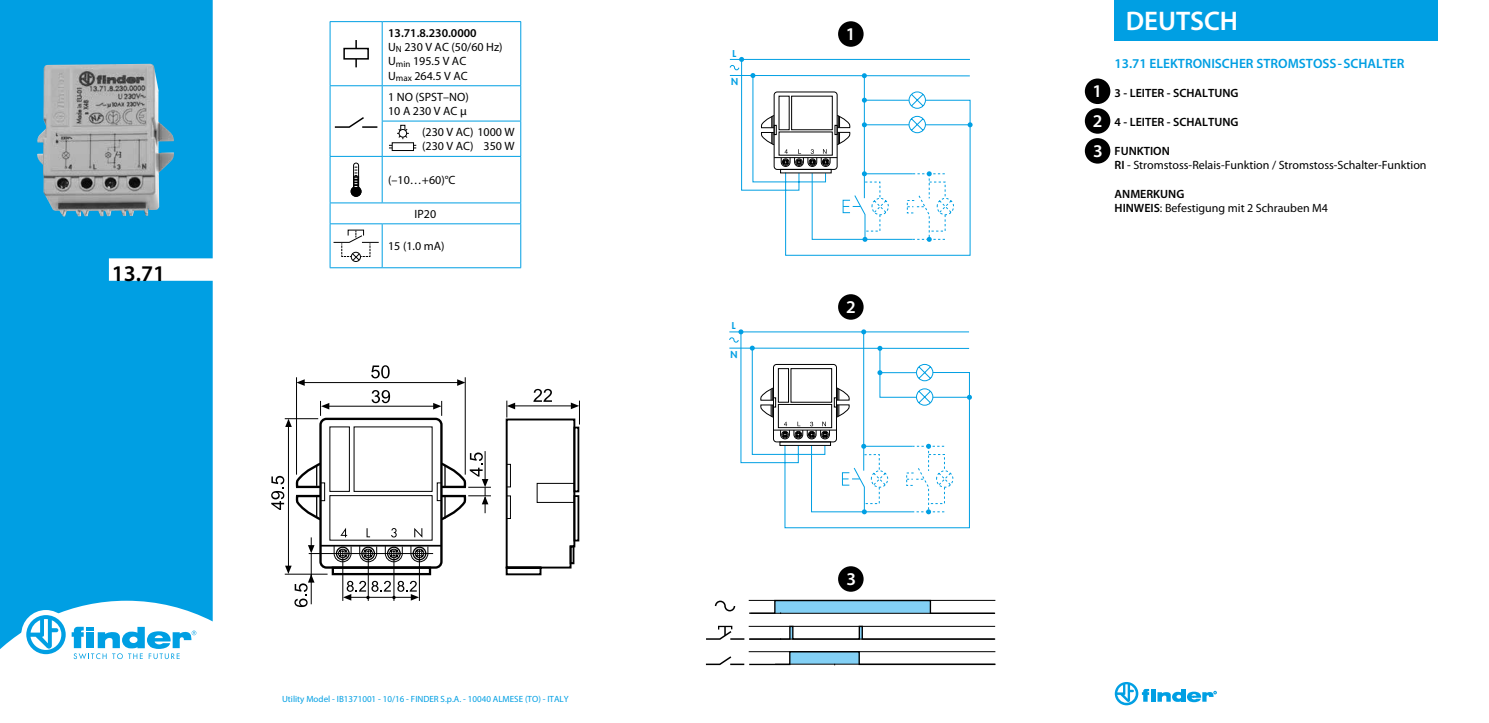
<style>
.page{position:relative;width:1489px;height:723px;background:#fff}
.page>*{position:absolute;margin:0;border:0;box-sizing:border-box;transform-origin:0 0}
.t1{font:600 27px "Myriad Pro";color:#fff}
.t2{font:600 22.5px "Myriad Pro";color:#000}
.t3{font:600 18px/29.8px "Myriad Pro";color:#fff;text-align:justify}
.t4{font:600 13.5px "Myriad Pro";color:#009fe3}
.t5{font:12px/14.4px "Myriad Pro";color:#000}
.t6{font:600 12px "Myriad Pro";color:#000}
.t7{font:800 9.3px "Futura Std";color:#009fe3}
.t8{font:9px "Myriad Pro";color:#009fe3}
.s1{font-weight:600}
</style>
<div class="page">
<svg style="left:1114px;top:682px;width:102px;height:23px"></svg>
<div style="left:0;top:0;width:213px;height:649px;background:#009fe3"></div>
<div style="left:21px;top:610px;width:49px;height:49px;background:#fff;border-radius:50%"></div>
<svg style="left:26px;top:615px;width:40px;height:39px"></svg>
<svg style="left:72px;top:627px;width:124px;height:32px"></svg>
<img style="left:37px;top:64px;width:137px;height:152px">
<svg style="left:505px;top:389px;width:75px;height:187px"></svg>
<svg style="left:271px;top:365px;width:220px;height:242px"></svg>
<hr style="left:330px;top:21px;width:52px;height:1px;background:#009fe3">
<hr style="left:330px;top:22px;width:1px;height:63px;background:#009fe3">
<hr style="left:382px;top:21px;width:139px;height:1px;background:#009fe3">
<hr style="left:382px;top:22px;width:1px;height:63px;background:#009fe3">
<hr style="left:520px;top:22px;width:1px;height:63px;background:#009fe3">
<hr style="left:330px;top:85px;width:52px;height:1px;background:#009fe3">
<hr style="left:330px;top:86px;width:1px;height:35px;background:#009fe3">
<hr style="left:382px;top:85px;width:139px;height:1px;background:#009fe3">
<hr style="left:382px;top:86px;width:1px;height:35px;background:#009fe3">
<hr style="left:520px;top:86px;width:1px;height:35px;background:#009fe3">
<hr style="left:330px;top:121px;width:1px;height:35px;background:#009fe3">
<hr style="left:382px;top:121px;width:139px;height:1px;background:#009fe3">
<hr style="left:382px;top:121px;width:1px;height:35px;background:#009fe3">
<hr style="left:520px;top:121px;width:1px;height:35px;background:#009fe3">
<hr style="left:330px;top:156px;width:52px;height:1px;background:#009fe3">
<hr style="left:330px;top:157px;width:1px;height:45px;background:#009fe3">
<hr style="left:382px;top:156px;width:139px;height:1px;background:#009fe3">
<hr style="left:382px;top:157px;width:1px;height:45px;background:#009fe3">
<hr style="left:520px;top:157px;width:1px;height:45px;background:#009fe3">
<hr style="left:330px;top:202px;width:52px;height:1px;background:#009fe3">
<svg style="left:330px;top:203px;width:1px;height:20px"></svg>
<hr style="left:382px;top:202px;width:139px;height:1px;background:#009fe3">
<svg style="left:520px;top:203px;width:1px;height:20px"></svg>
<hr style="left:330px;top:223px;width:52px;height:1px;background:#009fe3">
<hr style="left:330px;top:224px;width:1px;height:43px;background:#009fe3">
<hr style="left:382px;top:223px;width:139px;height:1px;background:#009fe3">
<hr style="left:382px;top:224px;width:1px;height:43px;background:#009fe3">
<hr style="left:520px;top:224px;width:1px;height:43px;background:#009fe3">
<hr style="left:330px;top:267px;width:52px;height:1px;background:#009fe3">
<hr style="left:382px;top:267px;width:139px;height:1px;background:#009fe3">
<hr style="left:355px;top:40px;width:2px;height:27px;background:#000">
<div style="left:344px;top:49px;width:24px;height:10px;background:#fff"></div>
<div style="left:343px;top:48px;width:26px;height:12px;border:2px solid #000"></div>
<svg style="left:334px;top:117px;width:43px;height:11px"></svg>
<svg style="left:351px;top:163px;width:10px;height:34px"></svg>
<div style="left:351px;top:252px;width:10px;height:10px;border:1px solid #000;border-radius:50%"></div>
<svg style="left:333px;top:230px;width:46px;height:31px"></svg>
<div style="left:400px;top:125px;width:5px;height:8px;border:1px solid #000"></div>
<svg style="left:397px;top:128px;width:12px;height:11px"></svg>
<div style="left:399px;top:129px;width:7px;height:8px;background:#fff;border-radius:50%"></div>
<div style="left:398px;top:129px;width:9px;height:9px;border:1px solid #000;border-radius:50%"></div>
<div style="left:392px;top:142px;width:22px;height:9px;background:#fff;border:1px solid #000"></div>
<svg style="left:741px;top:58px;width:230px;height:198px"></svg>
<svg style="left:750px;top:73px;width:5px;height:5px"></svg>
<hr style="left:730px;top:59px;width:239px;height:1px;background:#009fe3">
<svg style="left:861px;top:73px;width:5px;height:5px"></svg>
<svg style="left:967px;top:122px;width:5px;height:5px"></svg>
<hr style="left:730px;top:75px;width:239px;height:1px;background:#009fe3">
<svg style="left:760px;top:91px;width:194px;height:151px"></svg>
<svg style="left:730px;top:57px;width:14px;height:13px"></svg>
<div style="left:838px;top:21px;width:25px;height:26px;background:#000;border-radius:50%"></div>
<svg style="left:705px;top:599px;width:291px;height:67px"></svg>
<svg style="left:706px;top:600px;width:289px;height:65px"></svg>
<hr style="left:750px;top:613px;width:244px;height:1px;background:#000">
<hr style="left:775px;top:664px;width:220px;height:1px;background:#000">
<hr style="left:748px;top:600px;width:247px;height:1px;background:#000">
<div style="left:838px;top:566px;width:25px;height:26px;background:#000;border-radius:50%"></div>
<svg style="left:740px;top:332px;width:230px;height:196px"></svg>
<svg style="left:749px;top:346px;width:5px;height:5px"></svg>
<hr style="left:729px;top:348px;width:240px;height:1px;background:#009fe3">
<hr style="left:729px;top:331px;width:240px;height:1px;background:#009fe3">
<svg style="left:877px;top:346px;width:5px;height:5px"></svg>
<svg style="left:966px;top:395px;width:5px;height:5px"></svg>
<svg style="left:861px;top:329px;width:5px;height:5px"></svg>
<svg style="left:760px;top:363px;width:193px;height:151px"></svg>
<svg style="left:729px;top:329px;width:14px;height:14px"></svg>
<div style="left:838px;top:294px;width:25px;height:26px;background:#000;border-radius:50%"></div>
<div style="left:1084px;top:79px;width:26px;height:25px;background:#000;border-radius:50%"></div>
<div style="left:1084px;top:108px;width:26px;height:26px;background:#000;border-radius:50%"></div>
<div style="left:1084px;top:138px;width:26px;height:26px;background:#000;border-radius:50%"></div>
<div style="left:1114px;top:0;width:323px;height:41px;background:#009fe3"></div>
<h2 class="t2" style="left:112px;top:259px;width:55px">13.71</h2>
<p class="t5" style="left:388px;top:25px;width:116px"><span class="s1">13.71.8.230.0000<br></span>U<sub>N</sub> 230 V AC (50/60 Hz)<br>U<sub>min</sub> 195.5 V AC<br>U<sub>max</sub> 264.5 V AC</p>
<p class="t5" style="left:388px;top:89px;width:82px">1 NO (SPST–NO)<br>10 A 230 V AC µ</p>
<p class="t5" style="left:422px;top:125px;width:94px">(230 V AC) 1000 W (230 V AC) 350 W</p>
<p class="t5" style="left:388px;top:173px;width:69px">(–10…+60)°C</p>
<p class="t5" style="left:414px;top:206px;width:23px">IP20</p>
<p class="t5" style="left:388px;top:239px;width:58px">15 (1.0 mA)</p>
<p class="t8" style="left:282px;top:693px;width:288px">Utility Model - IB1371001 - 10/16 - FINDER S.p.A. - 10040 ALMESE (TO) - ITALY</p>
<p class="t7" style="left:732px;top:47px;width:5px">L</p>
<p class="t7" style="left:731px;top:76px;width:9px">N</p>
<p class="t7" style="left:732px;top:320px;width:5px">L</p>
<p class="t7" style="left:730px;top:349px;width:9px">N</p>
<h3 class="t3" style="left:845px;top:19px;width:11px">1</h3>
<h3 class="t3" style="left:846px;top:292px;width:11px">2</h3>
<h3 class="t3" style="left:846px;top:563px;width:11px">3</h3>
<h3 class="t3" style="left:1092px;top:76px;width:12px">1<br>2<br>3</h3>
<h1 class="t1" style="left:1125px;top:4px;width:114px">DEUTSCH</h1>
<p class="t4" style="left:1114px;top:55px;width:291px">13.71 ELEKTRONISCHER STROMSTOSS-SCHALTER</p>
<p class="t6" style="left:1114px;top:85px;width:125px">3 - LEITER - SCHALTUNG</p>
<p class="t6" style="left:1114px;top:114px;width:125px">4 - LEITER - SCHALTUNG</p>
<p class="t5" style="left:1114px;top:143px;width:313px"><span class="s1">FUNKTION<br>RI</span> - Stromstoss-Relais-Funktion / Stromstoss-Schalter-Funktion</p>
<p class="t5" style="left:1114px;top:186px;width:215px"><span class="s1">ANMERKUNG<br>HINWEIS</span>: Befestigung mit 2 Schrauben M4</p>
</div>
